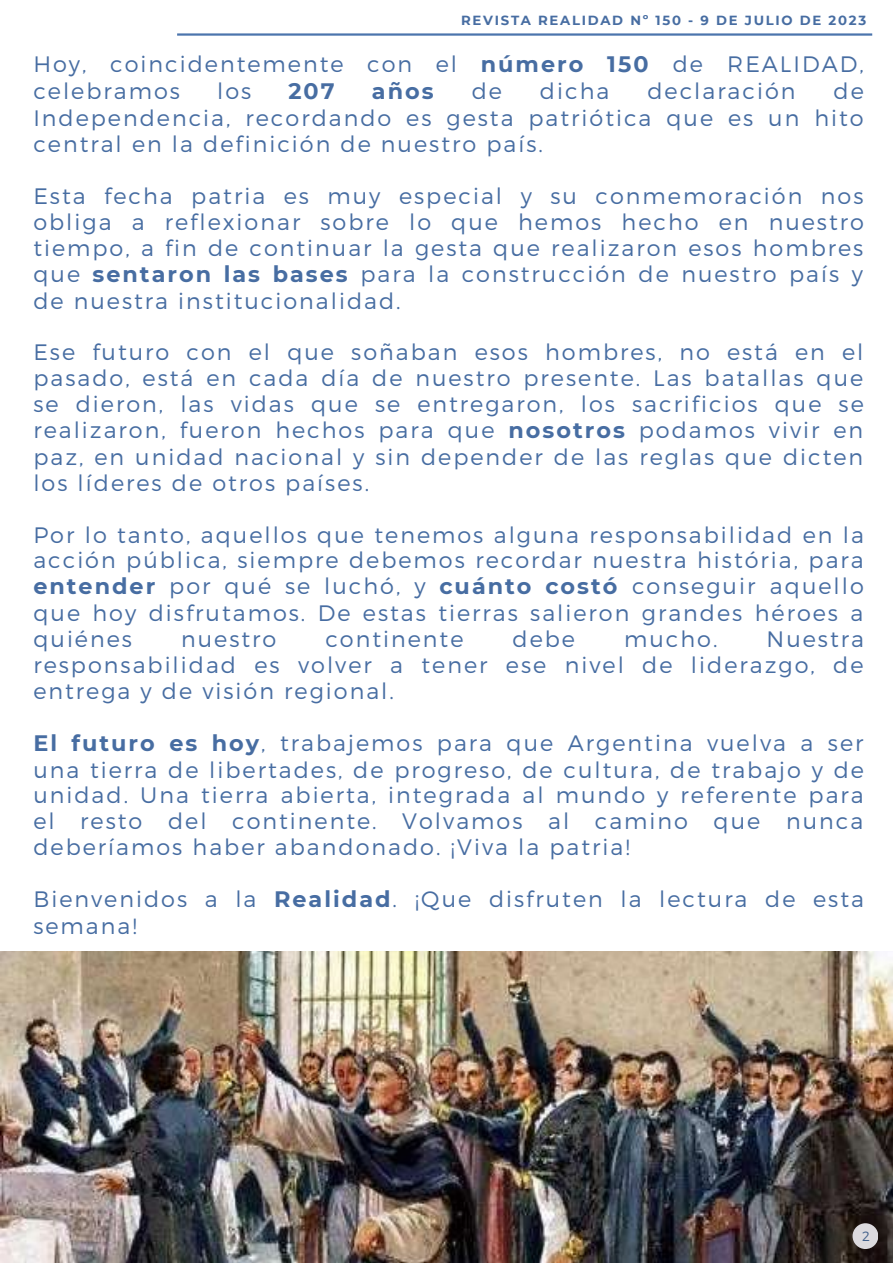
<style>
.page{position:relative;width:893px;height:1264px;background:#fff}
.page>*{position:absolute;margin:0;border:0;box-sizing:border-box;transform-origin:0 0}
.t1{font:300 22.35px/26.1px "Montserrat";letter-spacing:.09em;color:#476da2;text-align:justify}
.t2{font:700 22.35px "Montserrat";letter-spacing:.09em;color:#476da2}
.t3{font:300 13.5px "Montserrat";color:#42618b}
.t4{font:700 13.2px "Montserrat";letter-spacing:.13em;color:#476da2}
.s1{font-weight:700}
</style>
<div class="page">
<img style="left:0;top:951px;width:892px;height:311px">
<div style="left:852px;top:1223px;width:26px;height:25px;background:#dcdade;border-radius:50%"></div>
<hr style="left:177px;top:33px;width:695px;height:3px;background:#4c75ad">
<p class="t4" style="left:461px;top:12px;width:406px">REVISTA REALIDAD Nº 150 - 9 DE JULIO DE 2023</p>
<p class="t1" style="left:33px;top:50px;width:831px;line-height:27px">Hoy, coincidentemente con el <span class="s1">número 150</span> de REALIDAD, celebramos</p>
<p class="t1" style="left:217px;top:77px;width:36px">los</p>
<p class="t2" style="left:288px;top:78px;width:48px">207</p>
<p class="t2" style="left:372px;top:78px;width:63px">años</p>
<p class="t1" style="left:471px;top:77px;width:32px">de</p>
<p class="t1" style="left:540px;top:77px;width:71px">dicha</p>
<p class="t1" style="left:647px;top:77px;width:150px">declaración</p>
<p class="t1" style="left:33px;top:77px;width:831px;text-indent:800px">de Independencia, recordando es gesta patriótica que es un hito central en la definición de nuestro país.</p>
<p class="t1" style="left:33px;top:182px;width:832px">Esta fecha patria es muy especial y su conmemoración nos obliga a reflexionar sobre lo que hemos hecho en nuestro tiempo, a fin de continuar la gesta que realizaron esos hombres que <span class="s1">sentaron las bases</span> para la construcción de nuestro país y de nuestra institucionalidad.</p>
<p class="t1" style="left:33px;top:338px;width:832px">Ese futuro con el que soñaban esos hombres, no está en el pasado, está en cada día de nuestro presente. Las batallas que se dieron, las vidas que se entregaron, los sacrificios que se realizaron, fueron hechos para que <span class="s1">nosotros</span> podamos vivir en paz, en unidad nacional y sin depender de las reglas que dicten los líderes de otros países.</p>
<p class="t1" style="left:33px;top:520px;width:832px">Por lo tanto, aquellos que tenemos alguna responsabilidad en la acción pública, siempre debemos recordar nuestra história, para <span class="s1">entender</span> por qué se luchó, y <span class="s1">cuánto costó</span> conseguir aquello que hoy disfrutamos. De estas tierras salieron grandes héroes a quiénes</p>
<p class="t1" style="left:181px;top:625px;width:97px">nuestro</p>
<p class="t1" style="left:325px;top:625px;width:139px">continente</p>
<p class="t1" style="left:512px;top:625px;width:64px">debe</p>
<p class="t1" style="left:624px;top:625px;width:95px">mucho.</p>
<p class="t1" style="left:33px;top:625px;width:832px;text-indent:733px">Nuestra responsabilidad es volver a tener ese nivel de liderazgo, de entrega y de visión regional.</p>
<p class="t1" style="left:33px;top:728px;width:832px"><span class="s1">El futuro es hoy</span>, trabajemos para que Argentina vuelva a ser una tierra de libertades, de progreso, de cultura, de trabajo y de unidad. Una tierra abierta, integrada al mundo y referente para el resto del continente. Volvamos al camino que nunca deberíamos haber abandonado. ¡Viva la patria!</p>
<p class="t1" style="left:33px;top:884px;width:832px;line-height:27px">Bienvenidos a la <span class="s1">Realidad</span>. ¡Que disfruten la lectura de esta semana!</p>
<p class="t3" style="left:862px;top:1227px;width:9px">2</p>
</div>
